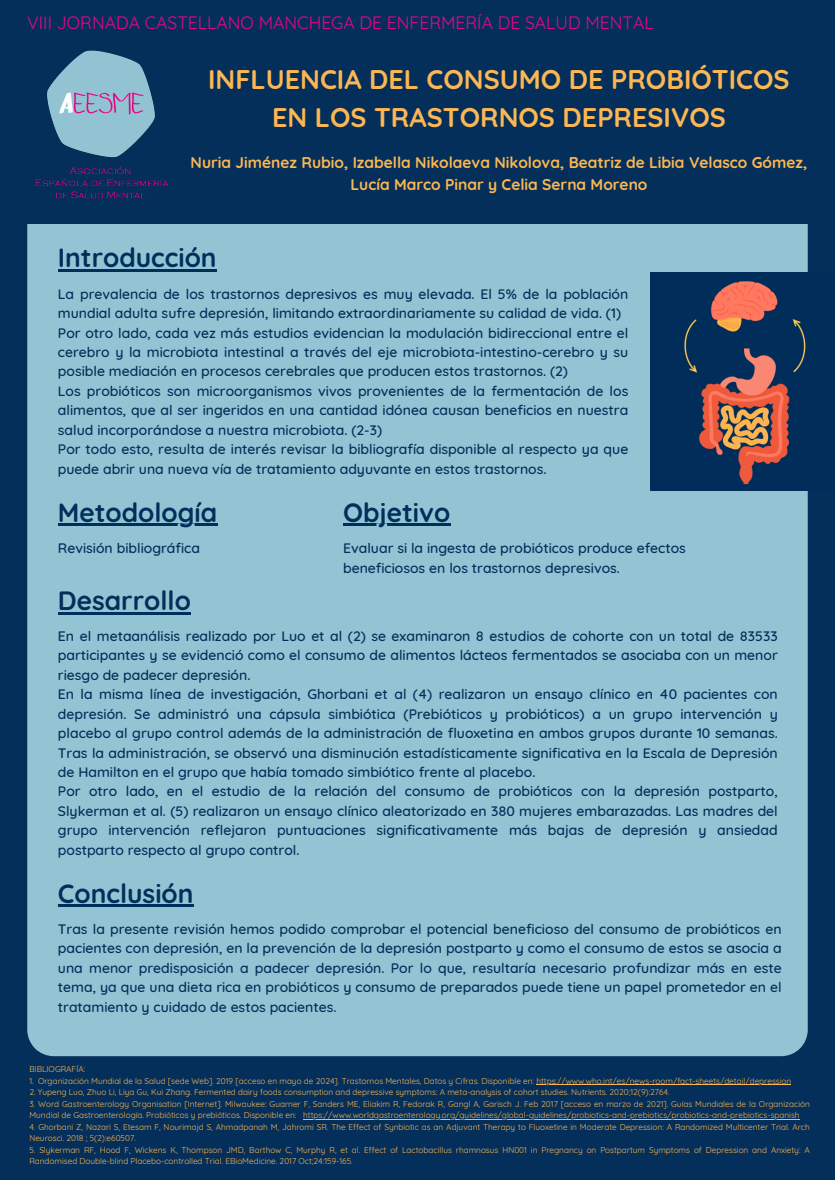
<style>
.page{position:relative;width:835px;height:1180px;background:#fff}
.page>*{position:absolute;margin:0;border:0;box-sizing:border-box;transform-origin:0 0}
.t1{font:700 26.95px/38.1px "Quicksand";color:#fdb752;text-align:center}
.t2{font:700 26.39px "Quicksand";color:#012f5b}
.t3{font:17.5px "Quicksand";color:#eb0689}
.t4{font:700 15.54px/21.5px "Quicksand";color:#fdb752;text-align:center}
.t5{font:500 14px/19.4px "Quicksand";color:#012f5b}
.t6{font:8.26px/11.5px "Quicksand";color:#fdb752}
</style>
<div class="page">
<div style="left:0;top:0;width:834px;height:1180px;background:#042f5b"></div>
<div style="left:27px;top:224px;width:780px;height:832px;background:#93c4d3"></div>
<img style="left:35px;top:50px;width:133px;height:149px">
<img style="left:650px;top:273px;width:157px;height:218px">
<hr style="left:58px;top:269px;width:159px;height:2px;background:#012f5b">
<hr style="left:58px;top:524px;width:159px;height:2px;background:#012f5b">
<hr style="left:343px;top:524px;width:107px;height:2px;background:#012f5b">
<hr style="left:58px;top:612px;width:133px;height:2px;background:#012f5b">
<hr style="left:58px;top:905px;width:135px;height:2px;background:#012f5b">
<hr style="left:536px;top:1084px;width:255px;height:1px;background:#fdb752">
<hr style="left:303px;top:1118px;width:496px;height:1px;background:#fdb752">
<p class="t3" style="left:27px;top:12px;width:628px">VIII JORNADA CASTELLANO MANCHEGA DE ENFERMERÍA DE SALUD MENTAL</p>
<h4 class="t1" style="left:208px;top:60px;width:583px">INFLUENCIA DEL CONSUMO DE PROBIÓTICOS<br>EN LOS TRASTORNOS DEPRESIVOS</h4>
<h4 class="t4" style="left:191px;top:152px;width:618px">Nuria Jiménez Rubio, Izabella Nikolaeva Nikolova, Beatriz de Libia Velasco Gómez,<br>Lucía Marco Pinar y Celia Serna Moreno</h4>
<h4 class="t2" style="left:58px;top:241px;width:160px">Introducción</h4>
<h2 class="t5" style="left:58px;top:284px;width:571px">La prevalencia de los trastornos depresivos es muy elevada. El 5% de la población mundial adulta sufre depresión, limitando extraordinariamente su calidad de vida. (1)<br>Por otro lado, cada vez más estudios evidencian la modulación bidireccional entre el cerebro y la microbiota intestinal a través del eje microbiota-intestino-cerebro y su posible mediación en procesos cerebrales que producen estos trastornos. (2)<br>Los probióticos son microorganismos vivos provenientes de la fermentación de los alimentos, que al ser ingeridos en una cantidad idónea causan beneficios en nuestra salud incorporándose a nuestra microbiota. (2-3)<br>Por todo esto, resulta de interés revisar la bibliografía disponible al respecto ya que puede abrir una nueva vía de tratamiento adyuvante en estos trastornos.</h2>
<h2 class="t2" style="left:58px;top:495px;width:161px">Metodología</h2>
<h2 class="t5" style="left:58px;top:538px;width:143px">Revisión bibliográfica</h2>
<h2 class="t2" style="left:58px;top:584px;width:134px">Desarrollo</h2>
<h4 class="t2" style="left:343px;top:495px;width:109px">Objetivo</h4>
<h4 class="t5" style="left:343px;top:538px;width:344px">Evaluar si la ingesta de probióticos produce efectos beneficiosos en los trastornos depresivos.</h4>
<h1 class="t5" style="left:58px;top:626px;width:721px">En el metaanálisis realizado por Luo et al (2) se examinaron 8 estudios de cohorte con un total de 83533 participantes y se evidenció como el consumo de alimentos lácteos fermentados se asociaba con un menor riesgo de padecer depresión.<br>En la misma línea de investigación, Ghorbani et al (4) realizaron un ensayo clínico en 40 pacientes con depresión. Se administró una cápsula simbiótica (Prebióticos y probióticos) a un grupo intervención y placebo al grupo control además de la administración de fluoxetina en ambos grupos durante 10 semanas.<br>Tras la administración, se observó una disminución estadísticamente significativa en la Escala de Depresión de Hamilton en el grupo que había tomado simbiótico frente al placebo.<br>Por otro lado, en el estudio de la relación del consumo de probióticos con la depresión postparto, Slykerman et al. (5) realizaron un ensayo clínico aleatorizado en 380 mujeres embarazadas. Las madres del grupo intervención reflejaron puntuaciones significativamente más bajas de depresión y ansiedad postparto respecto al grupo control.</h1>
<h4 class="t2" style="left:58px;top:876px;width:137px">Conclusión</h4>
<h2 class="t5" style="left:58px;top:919px;width:725px;text-align:justify">Tras la presente revisión hemos podido comprobar el potencial beneficioso del consumo de probióticos en pacientes con depresión, en la prevención de la depresión postparto y como el consumo de estos se asocia a una menor predisposición a padecer depresión. Por lo que, resultaría necesario profundizar más en este tema, ya que una dieta rica en probióticos y consumo de preparados puede tiene un papel prometedor en el tratamiento y cuidado de estos pacientes.</h2>
<p class="t6" style="left:29px;top:1063px;width:57px">BIBLIOGRAFÍA:</p>
<p class="t6" style="left:29px;top:1074px;width:763px">1. Organización Mundial de la Salud [sede Web]. 2019 [acceso en mayo de 2024]. Trastornos Mentales, Datos y Cifras. Disponible en: https://www.who.int/es/news-room/fact-sheets/detail/depression</p>
<p class="t6" style="left:29px;top:1086px;width:641px">2. Yupeng Luo, Zhuo Li, Liya Gu, Kui Zhang. Fermented dairy foods consumption and depressive symptoms: A meta-analysis of cohort studies. Nutrients. 2020;12(9):2764.</p>
<p class="t6" style="left:29px;top:1097px;width:781px">3. Word Gastroenterology Organisation [Internet]. Milwaukee: Guarner F, Sanders ME, Eliakim R, Fedorak R, Gangl A, Garisch J. Feb 2017 [acceso en marzo de 2021]. Guías Mundiales de la Organización<br>Mundial de Gastroenterología. Probióticos y prebióticos. Disponible en:</p>
<p class="t6" style="left:303px;top:1109px;width:498px">https://www.worldgastroenterology.org/guidelines/global-guidelines/probiotics-and-prebiotics/probiotics-and-prebiotics-spanish</p>
<p class="t6" style="left:29px;top:1121px;width:781px">4. Ghorbani Z, Nazari S, Etesam F, Nourimajd S, Ahmadpanah M, Jahromi SR. The Effect of Synbiotic as an Adjuvant Therapy to Fluoxetine in Moderate Depression: A Randomized Multicenter Trial. Arch<br>Neurosci. 2018 ; 5(2):e60507.</p>
<p class="t6" style="left:29px;top:1144px;width:781px">5. Slykerman RF, Hood F, Wickens K, Thompson JMD, Barthow C, Murphy R, et al. Effect of Lactobacillus rhamnosus HN001 in Pregnancy on Postpartum Symptoms of Depression and Anxiety: A</p>
<p class="t6" style="left:29px;top:1155px;width:325px">Randomised Double-blind Placebo-controlled Trial. EBioMedicine. 2017 Oct;24:159-165.</p>
</div>
